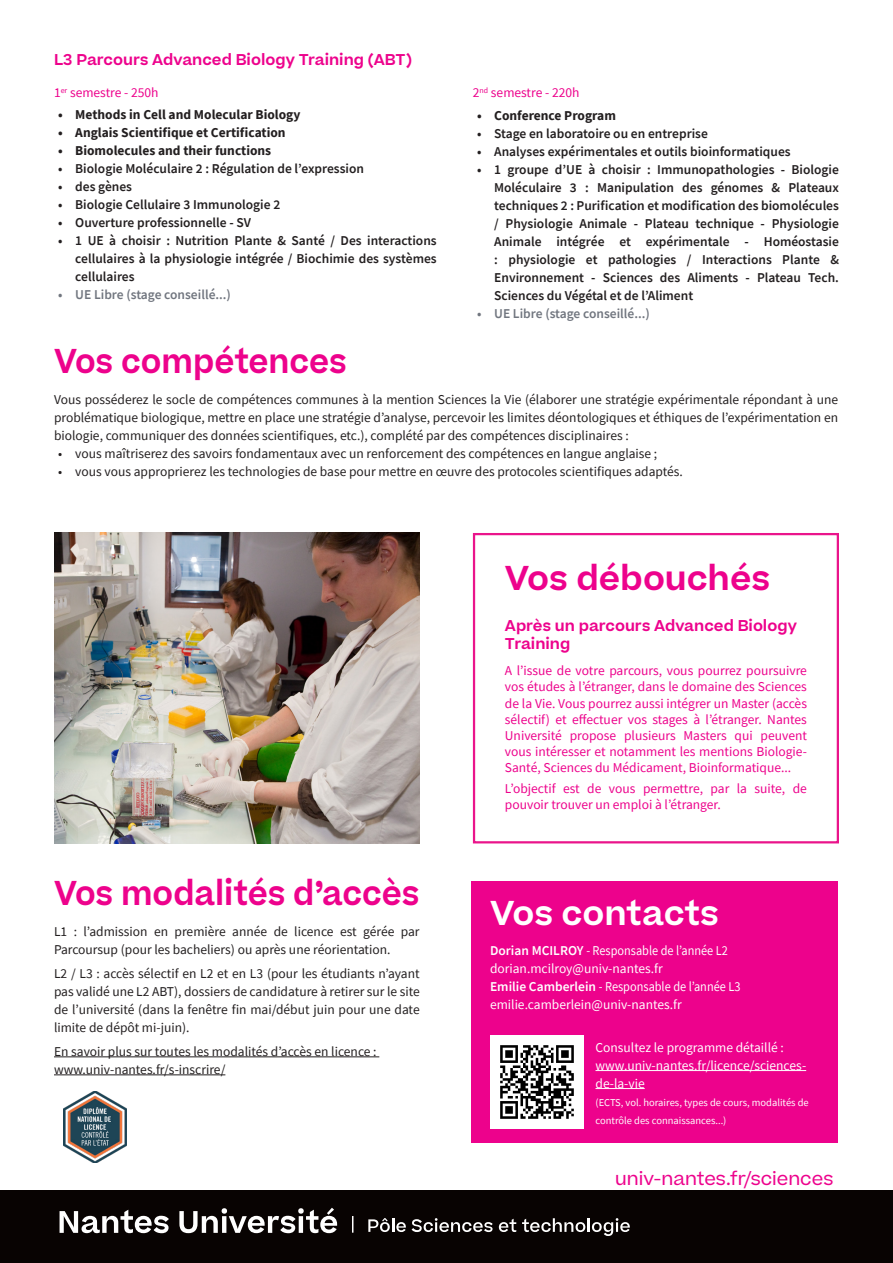
<style>
.page{position:relative;width:893px;height:1263px;background:#fff}
.page>*{position:absolute;margin:0;border:0;box-sizing:border-box;transform-origin:0 0}
.Titre{font:600 33px "Beatrice";color:#ed028c;scale:.94 1}
.titre_encart{font:600 33px "Beatrice";color:#ed028c}
.Titre-2{font:600 33px "Beatrice";color:#fff}
.t1{font:18px "Beatrice";color:#ed028c}
.info_encart{font:600 15px/18px "Beatrice";color:#ed028c}
.t2{font:13.5px/18px "Source Sans Pro";color:#231f20;text-align:justify}
.t3{font:600 13.5px/18px "Source Sans Pro";color:#231f20;text-align:justify}
.info_encart-2{font:13.5px/16.2px "Source Sans Pro";color:#ed028c;text-align:justify}
.t4{font:13.5px/18px "Source Sans Pro";color:#fff}
.t5{font:700 13.5px "Source Sans Pro";color:#231f20}
.t6{font:13.5px "Source Sans Pro";color:#fff;scale:.91 1}
.t7{font:600 13.5px "Source Sans Pro";color:#71767f}
.t8{font:10.5px/18px "Source Sans Pro";color:#fff}
.s1{font-weight:600}
</style>
<div class="page">
<div style="left:472px;top:881px;width:366px;height:261px;background:#ed028c"></div>
<div style="left:473px;top:533px;width:366px;height:310px;border:2px solid #ea148b"></div>
<div style="left:0;top:1191px;width:893px;height:72px;background:#080302"></div>
<svg style="left:60px;top:1208px;width:277px;height:25px"></svg>
<img style="left:64px;top:1091px;width:63px;height:72px">
<hr style="left:54px;top:1056px;width:325px;height:1px;background:#231f20">
<hr style="left:54px;top:1074px;width:171px;height:1px;background:#231f20">
<hr style="left:595px;top:1070px;width:211px;height:1px;background:#fff">
<hr style="left:595px;top:1088px;width:50px;height:1px;background:#fff">
<svg style="left:368px;top:1218px;width:38px;height:14px"></svg>
<svg style="left:412px;top:1218px;width:81px;height:14px"></svg>
<svg style="left:499px;top:1219px;width:17px;height:13px"></svg>
<svg style="left:522px;top:1218px;width:108px;height:18px"></svg>
<svg style="left:352px;top:1216px;width:1px;height:17px"></svg>
<img style="left:490px;top:1035px;width:93px;height:94px">
<img style="left:54px;top:533px;width:366px;height:310px">
<p class="info_encart" style="left:54px;top:51px;width:359px">L3 Parcours Advanced Biology Training (ABT)</p>
<p class="info_encart-2" style="left:54px;top:84px;width:106px">1<sup>er</sup> semestre - 250h</p>
<p class="t5" style="left:58px;top:106px;width:244px">• Methods in Cell and Molecular Biology</p>
<p class="t5" style="left:58px;top:124px;width:229px">• Anglais Scientifique et Certification</p>
<p class="t5" style="left:58px;top:142px;width:215px">• Biomolecules and their functions</p>
<p class="t3" style="left:58px;top:160px;width:307px">• Biologie Moléculaire 2 : Régulation de l’expression</p>
<p class="t3" style="left:58px;top:178px;width:75px">• des gènes</p>
<p class="t3" style="left:58px;top:196px;width:224px">• Biologie Cellulaire 3 Immunologie 2</p>
<p class="t3" style="left:58px;top:214px;width:194px">• Ouverture professionnelle - SV</p>
<p class="t3" style="left:75px;top:232px;width:363px;text-indent:-17px">• 1 UE à choisir : Nutrition Plante &amp; Santé / Des interactions cellulaires à la physiologie intégrée / Biochimie des systèmes cellulaires</p>
<p class="t7" style="left:58px;top:286px;width:174px">• UE Libre (stage conseillé...)</p>
<p class="info_encart-2" style="left:473px;top:85px;width:108px">2<sup>nd</sup> semestre - 220h</p>
<p class="t5" style="left:477px;top:106px;width:140px">• Conference Program</p>
<p class="t3" style="left:477px;top:124px;width:232px">• Stage en laboratoire ou en entreprise</p>
<p class="t3" style="left:477px;top:142px;width:315px">• Analyses expérimentales et outils bioinformatiques</p>
<p class="t3" style="left:494px;top:160px;width:346px;text-indent:-17px">• 1 groupe d’UE à choisir : Immunopathologies - Biologie Moléculaire 3 : Manipulation des génomes &amp; Plateaux techniques 2 : Purification et modification des biomolécules / Physiologie Animale - Plateau technique - Physiologie Animale intégrée et expérimentale - Homéostasie : physiologie et pathologies / Interactions Plante &amp; Environnement - Sciences des Aliments - Plateau Tech.<br>Sciences du Végétal et de l’Aliment</p>
<p class="t7" style="left:477px;top:304px;width:174px">• UE Libre (stage conseillé...)</p>
<p class="Titre" style="left:54px;top:339px;width:313px">Vos compétences</p>
<p class="t2" style="left:54px;top:390px;width:786px">Vous posséderez le socle de compétences communes à la mention Sciences la Vie (élaborer une stratégie expérimentale répondant à une problématique biologique, mettre en place une stratégie d’analyse, percevoir les limites déontologiques et éthiques de l’expérimentation en biologie, communiquer des données scientifiques, etc.), complété par des compétences disciplinaires :</p>
<p class="t2" style="left:58px;top:444px;width:601px">• vous maîtriserez des savoirs fondamentaux avec un renforcement des compétences en langue anglaise ;</p>
<p class="t2" style="left:58px;top:462px;width:626px">• vous vous approprierez les technologies de base pour mettre en œuvre des protocoles scientifiques adaptés.</p>
<p class="Titre" style="left:54px;top:871px;width:391px">Vos modalités d’accès</p>
<p class="t2" style="left:54px;top:922px;width:367px">L1 : l’admission en première année de licence est gérée par<br>Parcoursup (pour les bacheliers) ou après une réorientation.</p>
<p class="t2" style="left:54px;top:964px;width:367px">L2 / L3 : accès sélectif en L2 et en L3 (pour les étudiants n’ayant pas validé une L2 ABT), dossiers de candidature à retirer sur le site de l’université (dans la fenêtre fin mai/début juin pour une date limite de dépôt mi-juin).</p>
<p class="t2" style="left:54px;top:1042px;width:324px">En savoir plus sur toutes les modalités d’accès en licence :</p>
<p class="t2" style="left:54px;top:1060px;width:173px">www.univ-nantes.fr/s-inscrire/</p>
<p class="titre_encart" style="left:505px;top:556px;width:267px">Vos débouchés</p>
<p class="info_encart" style="left:505px;top:616px;width:293px">Après un parcours Advanced Biology<br>Training</p>
<p class="info_encart-2" style="left:505px;top:662px;width:304px">A l’issue de votre parcours, vous pourrez poursuivre vos études à l’étranger, dans le domaine des Sciences de la Vie. Vous pourrez aussi intégrer un Master (accès sélectif) et effectuer vos stages à l’étranger. Nantes Université propose plusieurs Masters qui peuvent vous intéresser et notamment les mentions Biologie-Santé, Sciences du Médicament, Bioinformatique...</p>
<p class="info_encart-2" style="left:505px;top:780px;width:304px">L’objectif est de vous permettre, par la suite, de pouvoir trouver un emploi à l’étranger.</p>
<p class="Titre-2" style="left:490px;top:890px;width:231px">Vos contacts</p>
<p class="t6" style="left:490px;top:942px;width:263px"><span class="s1">Dorian MCILROY</span> - Responsable de l’année L2</p>
<p class="t4" style="left:490px;top:960px;width:174px">dorian.mcilroy@univ-nantes.fr</p>
<p class="t6" style="left:490px;top:978px;width:277px"><span class="s1">Emilie Camberlein</span> - Responsable de l’année L3</p>
<p class="t4" style="left:490px;top:996px;width:193px">emilie.camberlein@univ-nantes.fr</p>
<p class="t4" style="left:595px;top:1038px;width:190px">Consultez le programme détaillé :</p>
<p class="t4" style="left:595px;top:1056px;width:212px">www.univ-nantes.fr/licence/sciences&shy;de-la-vie</p>
<p class="t8" style="left:595px;top:1093px;width:215px">(ECTS, vol. horaires, types de cours, modalités de contrôle des connaissances...)</p>
<p class="t1" style="left:615px;top:1167px;width:220px">univ-nantes.fr/sciences</p>
</div>
